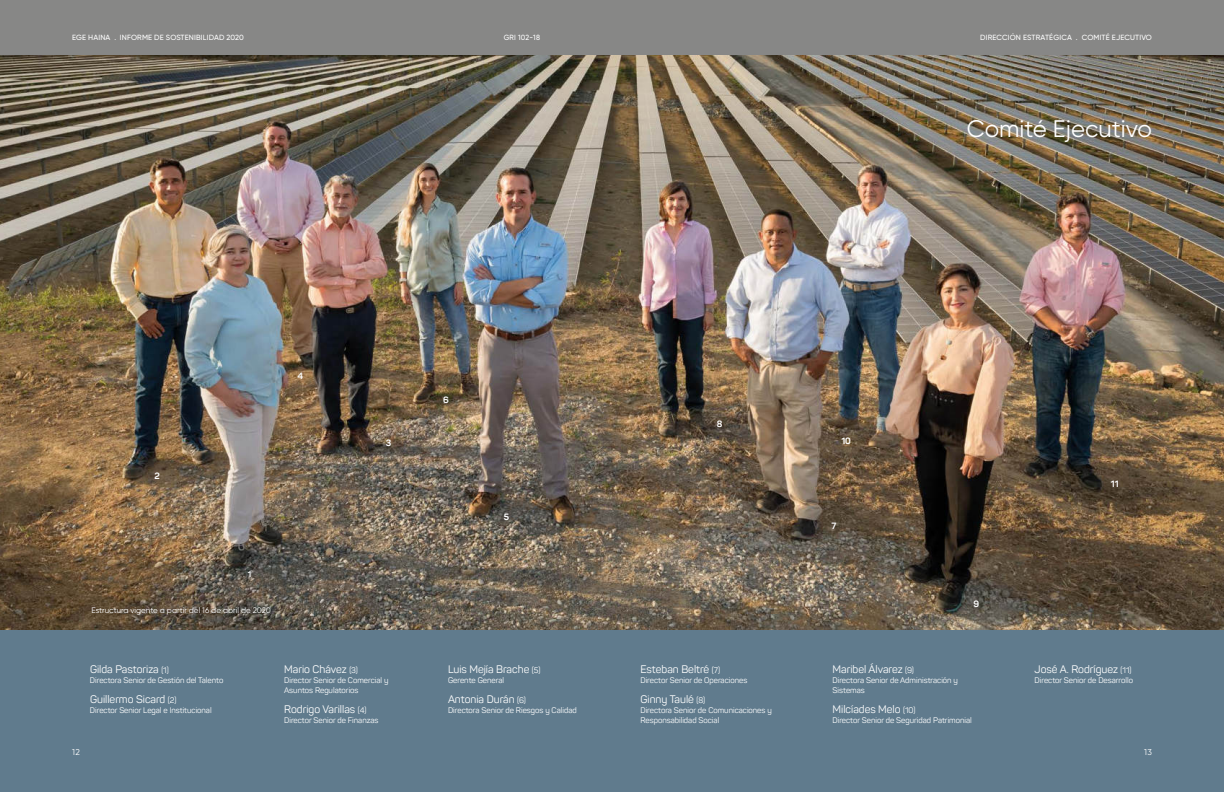
<style>
.page{position:relative;width:1224px;height:792px;background:#fff}
.page>*{position:absolute;margin:0;border:0;box-sizing:border-box;transform-origin:0 0}
.t1{font:24px "Gilroy";color:#fff}
.t2{font:10.8px "Panton";color:#fff}
.t3{font:700 9px "Panton";color:#fff}
.t4{font:8.5px "Gilroy";color:#fff}
.t5{font:8px/10px "Panton";color:#fff}
.t6{font:8px "Gilroy";color:#fff}
.t7{font:700 8px "Panton";color:#fff}
.t8{font:500 7.5px "Gilroy";letter-spacing:.02em;color:#fff}
.t9{font:500 7.5px "Gilroy";letter-spacing:.02em;color:#fff;scale:.96 1}
.s1{font-size:8px}
</style>
<div class="page">
<div style="left:0;top:0;width:1224px;height:55px;background:#878786"></div>
<img style="left:0;top:55px;width:1224px;height:575px">
<div style="left:0;top:630px;width:1224px;height:162px;background:#607b8d"></div>
<p class="t8" style="left:72px;top:34px;width:173px">EGE HAINA . INFORME DE SOSTENIBILIDAD 2020</p>
<p class="t9" style="left:504px;top:33px;width:39px">GRI 102-18</p>
<p class="t8" style="left:980px;top:33px;width:173px">DIRECCIÓN ESTRATÉGICA . COMITÉ EJECUTIVO</p>
<h1 class="t1" style="left:967px;top:114px;width:187px">Comité Ejecutivo</h1>
<p class="t3" style="left:154px;top:471px;width:7px">2</p>
<p class="t3" style="left:298px;top:371px;width:7px">4</p>
<p class="t3" style="left:386px;top:438px;width:7px">3</p>
<p class="t7" style="left:248px;top:570px;width:5px">1</p>
<p class="t6" style="left:92px;top:606px;width:181px">Estructura vigente a partir del 16 de abril de 2020</p>
<h2 class="t2" style="left:90px;top:663px;width:80px">Gilda Pastoriza <span class="s1">(1)</span></h2>
<p class="t5" style="left:90px;top:675px;width:135px">Directora Senior de Gestión del Talento</p>
<h2 class="t2" style="left:90px;top:693px;width:88px">Guillermo Sicard <span class="s1">(2)</span></h2>
<p class="t5" style="left:90px;top:705px;width:123px">Director Senior Legal e Institucional</p>
<h2 class="t2" style="left:284px;top:663px;width:75px">Mario Chávez <span class="s1">(3)</span></h2>
<p class="t5" style="left:284px;top:675px;width:106px">Director Senior de Comercial y<br>Asuntos Regulatorios</p>
<h2 class="t2" style="left:284px;top:703px;width:84px">Rodrigo Varillas <span class="s1">(4)</span></h2>
<p class="t5" style="left:284px;top:715px;width:96px">Director Senior de Finanzas</p>
<p class="t3" style="left:443px;top:395px;width:7px">6</p>
<p class="t3" style="left:504px;top:512px;width:7px">5</p>
<h2 class="t2" style="left:448px;top:663px;width:94px">Luis Mejía Brache <span class="s1">(5)</span></h2>
<p class="t5" style="left:448px;top:675px;width:58px">Gerente General</p>
<h2 class="t2" style="left:448px;top:693px;width:79px">Antonia Durán <span class="s1">(6)</span></h2>
<p class="t5" style="left:448px;top:705px;width:130px">Directora Senior de Riesgos y Calidad</p>
<p class="t3" style="left:717px;top:419px;width:7px">8</p>
<h2 class="t2" style="left:640px;top:663px;width:81px">Esteban Beltré <span class="s1">(7)</span></h2>
<p class="t5" style="left:640px;top:675px;width:108px">Director Senior de Operaciones</p>
<h2 class="t2" style="left:640px;top:693px;width:66px">Ginny Taulé <span class="s1">(8)</span></h2>
<p class="t5" style="left:640px;top:705px;width:133px">Directora Senior de Comunicaciones y<br>Responsabilidad Social</p>
<p class="t3" style="left:841px;top:437px;width:11px">10</p>
<p class="t3" style="left:832px;top:522px;width:6px">7</p>
<p class="t3" style="left:973px;top:599px;width:7px">9</p>
<h2 class="t2" style="left:833px;top:663px;width:83px">Maribel Álvarez <span class="s1">(9)</span></h2>
<p class="t5" style="left:833px;top:675px;width:127px">Directora Senior de Administración y<br>Sistemas</p>
<h2 class="t2" style="left:833px;top:703px;width:84px">Milcíades Melo <span class="s1">(10)</span></h2>
<p class="t5" style="left:833px;top:715px;width:141px">Director Senior de Seguridad Patrimonial</p>
<p class="t3" style="left:1111px;top:479px;width:9px">11</p>
<h2 class="t2" style="left:1035px;top:663px;width:98px">José A. Rodríguez <span class="s1">(11)</span></h2>
<p class="t5" style="left:1035px;top:675px;width:100px">Director Senior de Desarrollo</p>
<p class="t4" style="left:72px;top:748px;width:9px">12</p>
<p class="t4" style="left:1144px;top:748px;width:9px">13</p>
</div>
